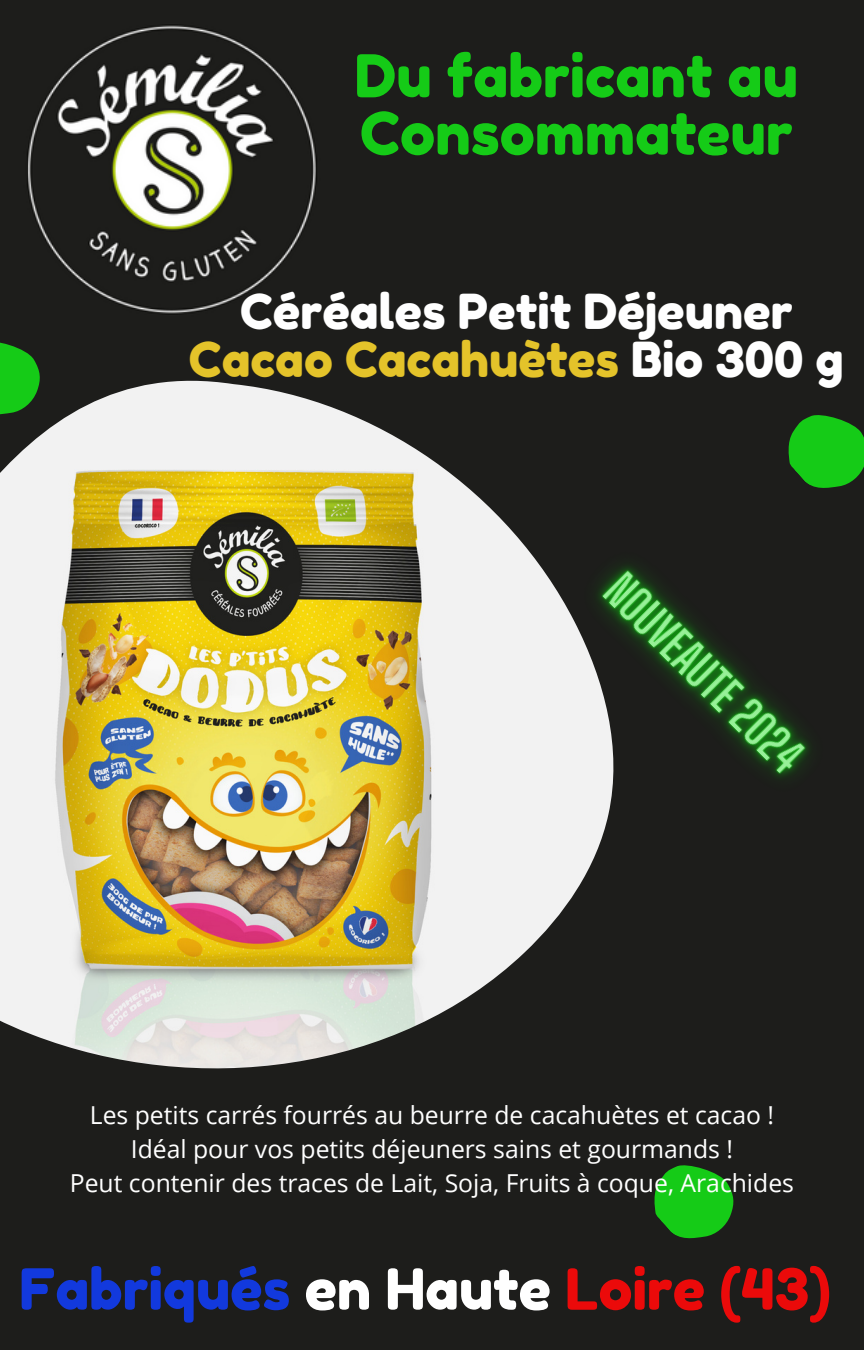
<style>
.page{position:relative;width:864px;height:1350px;background:#1d1d1b}
.page>*{position:absolute;margin:0;border:0;box-sizing:border-box;transform-origin:0 0}
.t1{font:58.95px/57.4px "Fredoka One";color:#15cb17}
.t2{font:56.7px "Fredoka One";color:#1239dd}
.t3{font:48.15px "Fredoka One";color:#e4c32a}
.t4{font:48.15px "Fredoka One";color:#fff}
.t5{font:24.75px "Open Sans";color:#fff}
.s1{color:#fff}
.s2{color:#eb0a0a}
</style>
<div class="page">
<img style="left:0;top:380px;width:594px;height:689px">
<svg style="left:788px;top:415px;width:76px;height:73px"></svg>
<img style="left:27px;top:24px;width:290px;height:291px">
<svg style="left:0;top:342px;width:41px;height:76px"></svg>
<svg style="left:654px;top:1165px;width:80px;height:74px"></svg>
<img style="left:520px;top:491px;width:291px;height:368px">
<p class="t1" style="left:355px;top:47px;width:445px">Du fabricant au<br>Consommateur</p>
<p class="t4" style="left:240px;top:282px;width:554px">Céréales Petit Déjeuner</p>
<p class="t3" style="left:189px;top:330px;width:656px">Cacao Cacahuètes <span class="s1">Bio 300 g</span></p>
<p class="t5" style="left:90px;top:1098px;width:686px">Les petits carrés fourrés au beurre de cacahuètes et cacao !</p>
<p class="t5" style="left:131px;top:1132px;width:604px">Idéal pour vos petits déjeuners sains et gourmands !</p>
<p class="t5" style="left:70px;top:1165px;width:726px">Peut contenir des traces de Lait, Soja, Fruits à coque, Arachides</p>
<p class="t2" style="left:19px;top:1255px;width:813px">Fabriqués <span class="s1">en Haute</span> <span class="s2">Loire (43)</span></p>
</div>
